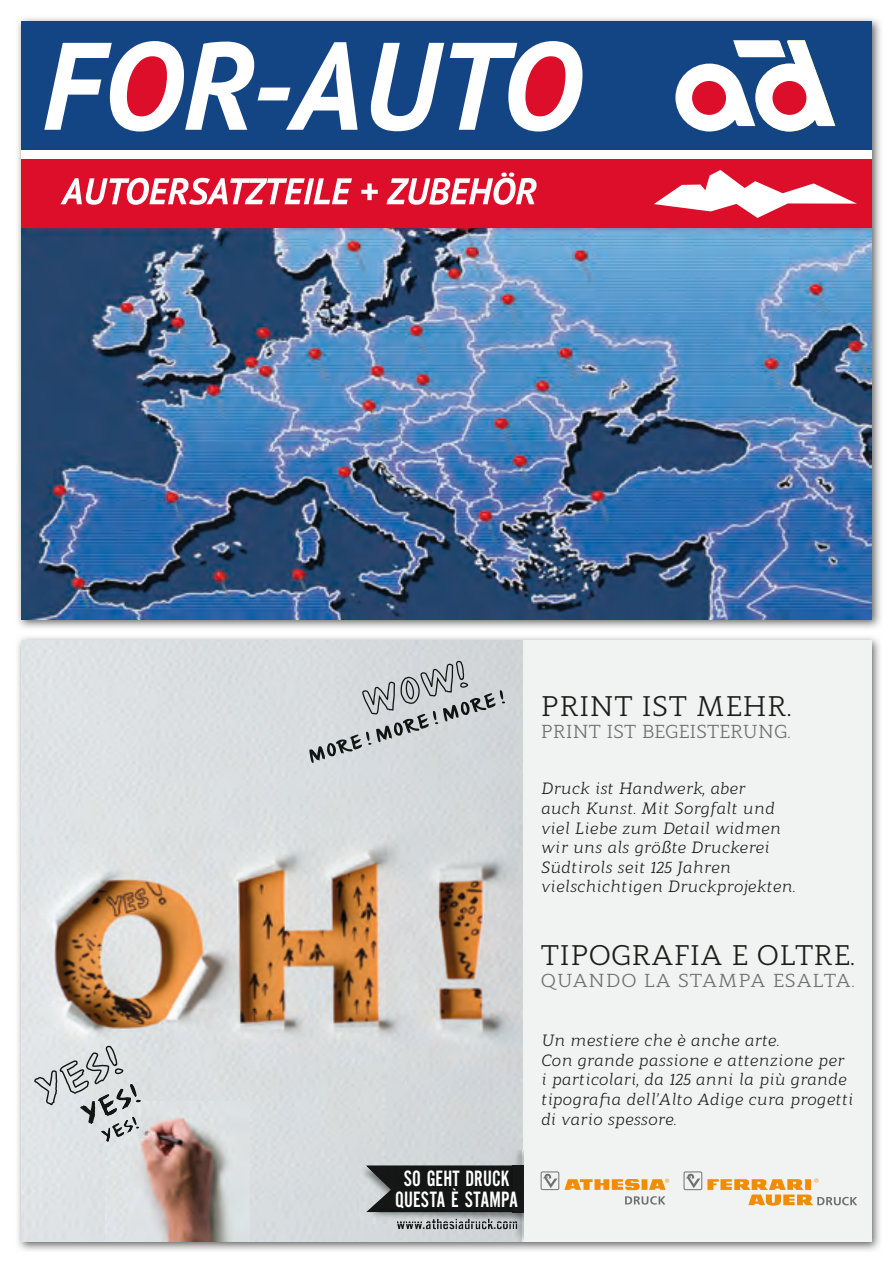
<style>
.page{position:relative;width:893px;height:1263px;background:#fff}
.page>*{position:absolute;margin:0;border:0;box-sizing:border-box;transform-origin:0 0}
.t1{font:28.35px "Modum";letter-spacing:.01em;color:#1d1d1b}
.t2{font:23.1px/21.1px "Alternate Gothic EF No Two";letter-spacing:.005em;color:#fff;text-align:center;scale:.96 1}
.t3{font:18.75px "Modum";letter-spacing:.04em;color:#70706f}
.t4{font:18.75px "Modum";color:#70706f}
.t5{font:italic 16.35px/19.6px "Modum";letter-spacing:.01em;color:#1d1d1b}
.t6{font:15.75px "Alternate Gothic EF No Three";color:#1d1d1b}
</style>
<div class="page">
<img style="left:17px;top:18px;width:864px;height:610px">
<img style="left:21px;top:227px;width:851px;height:393px">
<div style="left:21px;top:21px;width:851px;height:206px;background:#fff"></div>
<div style="left:21px;top:159px;width:851px;height:68px;background:#dc0e2a"></div>
<div style="left:21px;top:21px;width:851px;height:129px;background:#134584"></div>
<svg style="left:44px;top:41px;width:314px;height:90px"></svg>
<svg style="left:371px;top:43px;width:73px;height:88px"></svg>
<svg style="left:450px;top:41px;width:132px;height:90px"></svg>
<svg style="left:60px;top:178px;width:292px;height:27px"></svg>
<svg style="left:361px;top:183px;width:17px;height:17px"></svg>
<svg style="left:386px;top:173px;width:151px;height:32px"></svg>
<svg style="left:675px;top:40px;width:160px;height:91px"></svg>
<svg style="left:654px;top:170px;width:203px;height:48px"></svg>
<img style="left:17px;top:637px;width:863px;height:614px">
<img style="left:21px;top:640px;width:502px;height:602px">
<div style="left:523px;top:640px;width:348px;height:602px;background:#f1f2f2"></div>
<img style="left:513px;top:1150px;width:11px;height:91px">
<img style="left:360px;top:1165px;width:164px;height:58px">
<svg style="left:397px;top:1219px;width:120px;height:11px"></svg>
<img style="left:366px;top:1166px;width:157px;height:46px">
<hr style="left:523px;top:1166px;width:1px;height:46px;background:#1a1b19">
<svg style="left:625px;top:1196px;width:40px;height:8px"></svg>
<svg style="left:564px;top:1179px;width:105px;height:11px"></svg>
<div style="left:541px;top:1172px;width:18px;height:18px;border:1px solid #70706f;border-radius:2px"></div>
<svg style="left:543px;top:1173px;width:14px;height:15px"></svg>
<div style="left:684px;top:1171px;width:18px;height:19px;border:1px solid #70706f;border-radius:2px"></div>
<svg style="left:686px;top:1173px;width:14px;height:15px"></svg>
<svg style="left:707px;top:1178px;width:150px;height:28px"></svg>
<img style="left:309px;top:746px;width:16px;height:17px">
<svg style="left:327px;top:743px;width:9px;height:13px"></svg>
<img style="left:336px;top:739px;width:17px;height:14px">
<img style="left:350px;top:734px;width:12px;height:16px">
<img style="left:366px;top:731px;width:6px;height:14px">
<img style="left:376px;top:725px;width:16px;height:17px">
<img style="left:394px;top:722px;width:9px;height:14px">
<img style="left:403px;top:719px;width:17px;height:14px">
<img style="left:417px;top:714px;width:12px;height:15px">
<svg style="left:433px;top:711px;width:5px;height:13px"></svg>
<img style="left:443px;top:705px;width:16px;height:17px">
<svg style="left:461px;top:702px;width:9px;height:13px"></svg>
<img style="left:470px;top:698px;width:16px;height:14px">
<img style="left:484px;top:693px;width:12px;height:15px">
<svg style="left:500px;top:690px;width:5px;height:13px"></svg>
<img style="left:362px;top:682px;width:33px;height:32px">
<img style="left:401px;top:677px;width:19px;height:27px">
<img style="left:420px;top:664px;width:33px;height:32px">
<img style="left:456px;top:661px;width:12px;height:27px">
<div style="left:105px;top:1101px;width:25px;height:141px;background:#dfe3e5"></div>
<img style="left:130px;top:1101px;width:120px;height:141px">
<svg style="left:101px;top:1130px;width:4px;height:5px"></svg>
<img style="left:105px;top:1127px;width:5px;height:15px">
<img style="left:112px;top:1122px;width:13px;height:16px">
<svg style="left:124px;top:1116px;width:16px;height:17px"></svg>
<img style="left:34px;top:1070px;width:23px;height:35px">
<img style="left:60px;top:1060px;width:29px;height:34px">
<img style="left:86px;top:1052px;width:23px;height:32px">
<img style="left:106px;top:1046px;width:17px;height:28px">
<img style="left:79px;top:1100px;width:17px;height:24px">
<img style="left:98px;top:1094px;width:16px;height:21px">
<img style="left:105px;top:1101px;width:12px;height:15px">
<img style="left:116px;top:1088px;width:14px;height:13px">
<img style="left:130px;top:1084px;width:11px;height:17px">
<svg style="left:122px;top:1101px;width:19px;height:8px"></svg>
<h2 class="t2" style="left:395px;top:1168px;width:130px">SO GEHT DRUCK<br>QUESTA È STAMPA</h2>
<p class="t6" style="left:422px;top:1216px;width:4px">.</p>
<p class="t6" style="left:493px;top:1216px;width:4px">.</p>
<h1 class="t1" style="left:541px;top:684px;width:252px">PRINT IST MEHR.</h1>
<p class="t4" style="left:541px;top:717px;width:251px">PRINT IST BEGEISTERUNG.</p>
<p class="t5" style="left:541px;top:777px;width:256px">Druck ist Handwerk, aber<br>auch Kunst. Mit Sorgfalt und viel Liebe zum Detail widmen wir uns als größte Druckerei<br>Südtirols seit 125 Jahren vielschichtigen Druckprojekten.</p>
<h1 class="t1" style="left:541px;top:934px;width:316px">TIPOGRAFIA E OLTRE.</h1>
<p class="t3" style="left:541px;top:966px;width:315px">QUANDO LA STAMPA ESALTA.</p>
<p class="t5" style="left:541px;top:1029px;width:314px">Un mestiere che è anche arte.<br>Con grande passione e attenzione per i particolari, da 125 anni la più grande tipografia dell’Alto Adige cura progetti di vario spessore.</p>
</div>
